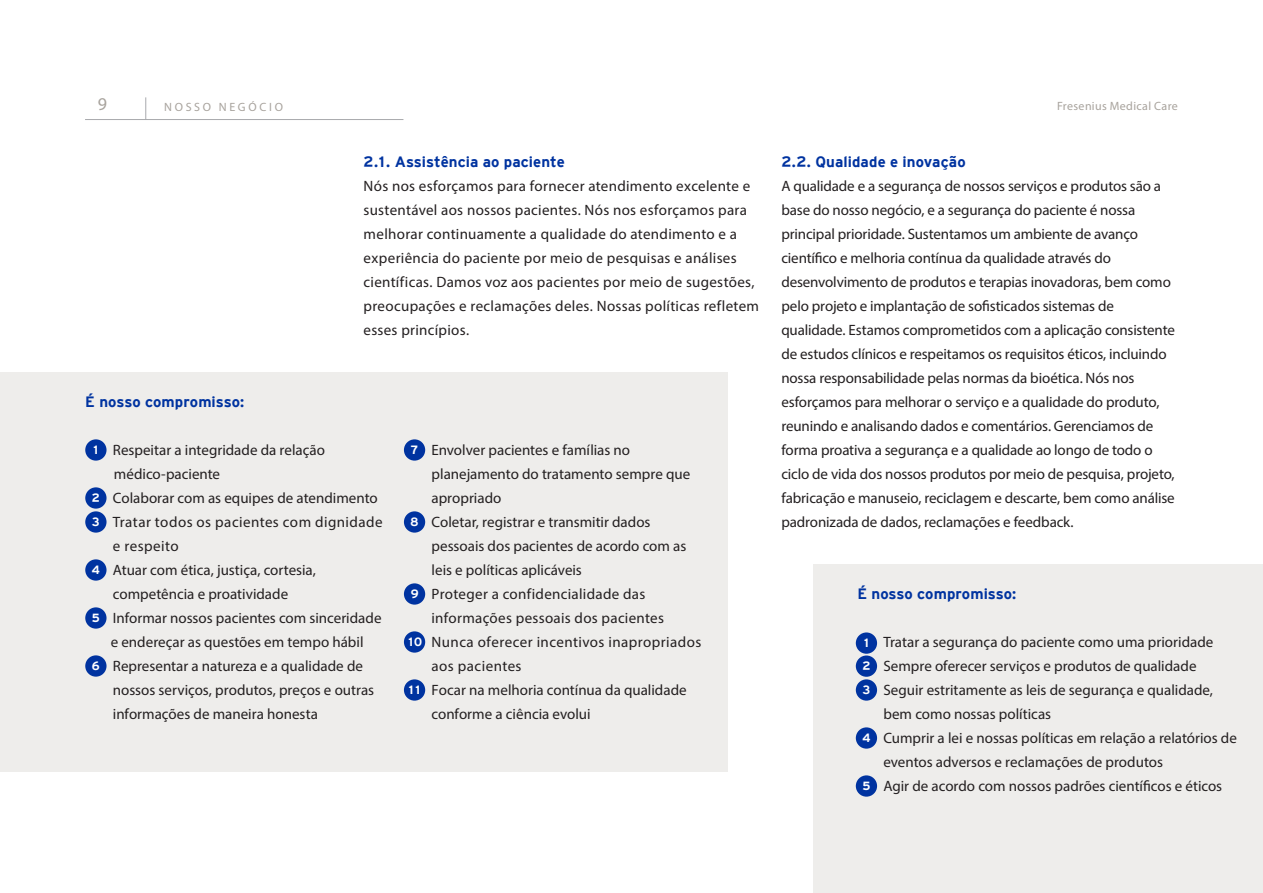
<style>
.page{position:relative;width:1263px;height:893px;background:#fff}
.page>*{position:absolute;margin:0;border:0;box-sizing:border-box;transform-origin:0 0}
.t1{font:18px "Myriad Pro";color:#a8a39d}
.Fließtext_1__Absatz{font:15px/24px "Myriad Pro";color:#231f20}
.Fließtext_1__Absatz-2{font:15px/24px "Myriad Pro";letter-spacing:.02em;color:#231f20}
.Fließtext_1__Absatz-3{font:15px/24px "Myriad Pro";letter-spacing:.03em;color:#231f20}
.Fließtext_1__Absatz-4{font:700 15px "Interstate";letter-spacing:.005em;color:#0033a0}
.Fließtext_1__Absatz-5{font:12px "Myriad Pro";letter-spacing:.03em;color:#a8a39d}
.Fließtext_1__Absatz-6{font:700 12px "Interstate";color:#fff}
.Fließtext_1__Absatz-7{font:12px "Myriad Pro";letter-spacing:.23em;color:#a8a39d}
</style>
<div class="page">
<div style="left:0;top:372px;width:727px;height:400px;background:#eeedeb"></div>
<div style="left:813px;top:564px;width:450px;height:329px;background:#eeedeb"></div>
<div style="left:85px;top:439px;width:22px;height:22px;background:#0033a0;border-radius:50%"></div>
<div style="left:85px;top:487px;width:22px;height:22px;background:#0033a0;border-radius:50%"></div>
<div style="left:85px;top:511px;width:22px;height:22px;background:#0033a0;border-radius:50%"></div>
<div style="left:85px;top:559px;width:22px;height:22px;background:#0033a0;border-radius:50%"></div>
<div style="left:85px;top:607px;width:22px;height:22px;background:#0033a0;border-radius:50%"></div>
<div style="left:85px;top:655px;width:22px;height:22px;background:#0033a0;border-radius:50%"></div>
<div style="left:404px;top:439px;width:21px;height:22px;background:#0033a0;border-radius:50%"></div>
<div style="left:404px;top:511px;width:21px;height:22px;background:#0033a0;border-radius:50%"></div>
<div style="left:404px;top:583px;width:21px;height:22px;background:#0033a0;border-radius:50%"></div>
<div style="left:404px;top:631px;width:21px;height:22px;background:#0033a0;border-radius:50%"></div>
<div style="left:404px;top:679px;width:21px;height:22px;background:#0033a0;border-radius:50%"></div>
<div style="left:856px;top:632px;width:21px;height:22px;background:#0033a0;border-radius:50%"></div>
<div style="left:856px;top:655px;width:21px;height:22px;background:#0033a0;border-radius:50%"></div>
<div style="left:856px;top:679px;width:21px;height:22px;background:#0033a0;border-radius:50%"></div>
<div style="left:856px;top:727px;width:21px;height:22px;background:#0033a0;border-radius:50%"></div>
<div style="left:856px;top:775px;width:21px;height:22px;background:#0033a0;border-radius:50%"></div>
<hr style="left:85px;top:119px;width:318px;height:1px;background:#a8a9ad">
<svg style="left:145px;top:97px;width:1px;height:22px"></svg>
<p class="t1" style="left:98px;top:93px;width:11px">9</p>
<p class="Fließtext_1__Absatz-7" style="left:164px;top:99px;width:120px">NOSSO NEGÓCIO</p>
<p class="Fließtext_1__Absatz-5" style="left:1057px;top:99px;width:122px">Fresenius Medical Care</p>
<p class="Fließtext_1__Absatz-4" style="left:364px;top:153px;width:203px">2.1. Assistência ao paciente</p>
<p class="Fließtext_1__Absatz-2" style="left:364px;top:174px;width:397px">Nós nos esforçamos para fornecer atendimento excelente e sustentável aos nossos pacientes. Nós nos esforçamos para melhorar continuamente a qualidade do atendimento e a experiência do paciente por meio de pesquisas e análises científicas. Damos voz aos pacientes por meio de sugestões, preocupações e reclamações deles. Nossas políticas refletem esses princípios.</p>
<p class="Fließtext_1__Absatz-4" style="left:85px;top:393px;width:161px">É nosso compromisso:</p>
<p class="Fließtext_1__Absatz-6" style="left:92px;top:443px;width:9px">1</p>
<p class="Fließtext_1__Absatz" style="left:113px;top:438px;width:214px">Respeitar a integridade da relação</p>
<p class="Fließtext_1__Absatz" style="left:114px;top:462px;width:108px">médico-paciente</p>
<p class="Fließtext_1__Absatz-6" style="left:92px;top:491px;width:9px">2</p>
<p class="Fließtext_1__Absatz" style="left:113px;top:486px;width:266px">Colaborar com as equipes de atendimento</p>
<p class="Fließtext_1__Absatz-6" style="left:92px;top:515px;width:9px">3</p>
<p class="Fließtext_1__Absatz-3" style="left:113px;top:510px;width:271px">Tratar todos os pacientes com dignidade e respeito</p>
<p class="Fließtext_1__Absatz-6" style="left:92px;top:563px;width:9px">4</p>
<p class="Fließtext_1__Absatz" style="left:113px;top:558px;width:205px">Atuar com ética, justiça, cortesia, competência e proatividade</p>
<p class="Fließtext_1__Absatz-6" style="left:92px;top:611px;width:9px">5</p>
<p class="Fließtext_1__Absatz" style="left:113px;top:606px;width:270px">Informar nossos pacientes com sinceridade</p>
<p class="Fließtext_1__Absatz" style="left:111px;top:630px;width:254px">e endereçar as questões em tempo hábil</p>
<p class="Fließtext_1__Absatz-6" style="left:92px;top:659px;width:9px">6</p>
<p class="Fließtext_1__Absatz" style="left:113px;top:654px;width:263px">Representar a natureza e a qualidade de nossos serviços, produtos, preços e outras informações de maneira honesta</p>
<p class="Fließtext_1__Absatz-6" style="left:410px;top:443px;width:9px">7</p>
<p class="Fließtext_1__Absatz" style="left:432px;top:438px;width:260px">Envolver pacientes e famílias no planejamento do tratamento sempre que apropriado</p>
<p class="Fließtext_1__Absatz-6" style="left:410px;top:515px;width:9px">8</p>
<p class="Fließtext_1__Absatz" style="left:432px;top:510px;width:256px">Coletar, registrar e transmitir dados pessoais dos pacientes de acordo com as leis e políticas aplicáveis</p>
<p class="Fließtext_1__Absatz-6" style="left:411px;top:587px;width:9px">9</p>
<p class="Fließtext_1__Absatz-2" style="left:432px;top:582px;width:234px">Proteger a confidencialidade das informações pessoais dos pacientes</p>
<p class="Fließtext_1__Absatz-6" style="left:407px;top:635px;width:17px">10</p>
<p class="Fließtext_1__Absatz-3" style="left:432px;top:630px;width:271px">Nunca oferecer incentivos inapropriados aos pacientes</p>
<p class="Fließtext_1__Absatz-6" style="left:407px;top:683px;width:16px">11</p>
<p class="Fließtext_1__Absatz" style="left:432px;top:678px;width:257px">Focar na melhoria contínua da qualidade conforme a ciência evolui</p>
<p class="Fließtext_1__Absatz-4" style="left:781px;top:153px;width:186px">2.2. Qualidade e inovação</p>
<p class="Fließtext_1__Absatz" style="left:781px;top:174px;width:395px">A qualidade e a segurança de nossos serviços e produtos são a base do nosso negócio, e a segurança do paciente é nossa principal prioridade. Sustentamos um ambiente de avanço científico e melhoria contínua da qualidade através do desenvolvimento de produtos e terapias inovadoras, bem como pelo projeto e implantação de sofisticados sistemas de qualidade. Estamos comprometidos com a aplicação consistente de estudos clínicos e respeitamos os requisitos éticos, incluindo nossa responsabilidade pelas normas da bioética. Nós nos esforçamos para melhorar o serviço e a qualidade do produto, reunindo e analisando dados e comentários. Gerenciamos de forma proativa a segurança e a qualidade ao longo de todo o ciclo de vida dos nossos produtos por meio de pesquisa, projeto, fabricação e manuseio, reciclagem e descarte, bem como análise padronizada de dados, reclamações e feedback.</p>
<p class="Fließtext_1__Absatz-4" style="left:857px;top:585px;width:161px">É nosso compromisso:</p>
<p class="Fließtext_1__Absatz-6" style="left:862px;top:636px;width:9px">1</p>
<p class="Fließtext_1__Absatz" style="left:883px;top:630px;width:331px">Tratar a segurança do paciente como uma prioridade</p>
<p class="Fließtext_1__Absatz-6" style="left:862px;top:659px;width:9px">2</p>
<p class="Fließtext_1__Absatz" style="left:883px;top:654px;width:315px">Sempre oferecer serviços e produtos de qualidade</p>
<p class="Fließtext_1__Absatz-6" style="left:862px;top:683px;width:9px">3</p>
<p class="Fließtext_1__Absatz" style="left:883px;top:678px;width:331px">Seguir estritamente as leis de segurança e qualidade, bem como nossas políticas</p>
<p class="Fließtext_1__Absatz-6" style="left:862px;top:731px;width:9px">4</p>
<p class="Fließtext_1__Absatz" style="left:883px;top:726px;width:355px">Cumprir a lei e nossas políticas em relação a relatórios de eventos adversos e reclamações de produtos</p>
<p class="Fließtext_1__Absatz-6" style="left:862px;top:779px;width:9px">5</p>
<p class="Fließtext_1__Absatz" style="left:883px;top:774px;width:340px">Agir de acordo com nossos padrões científicos e éticos</p>
</div>
